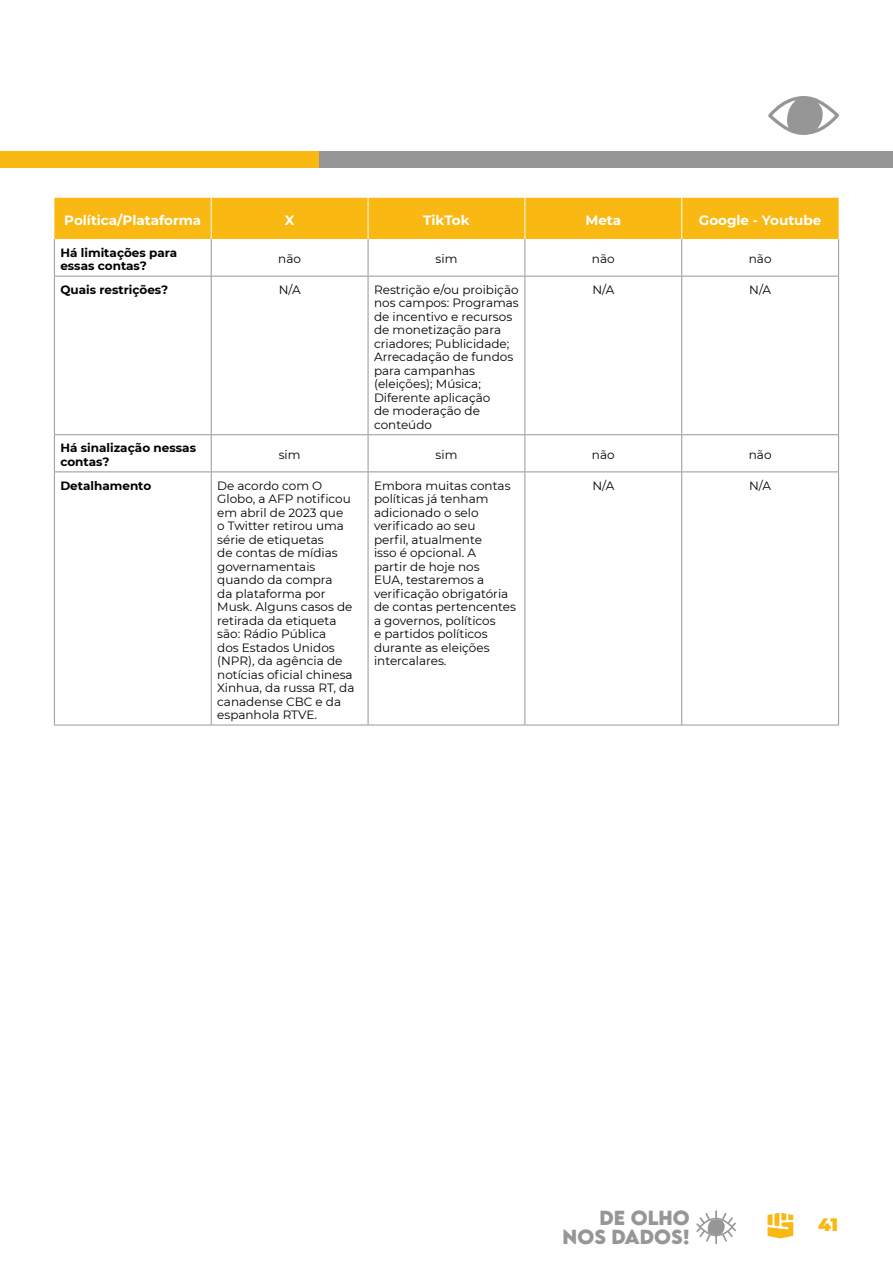
<style>
.page{position:relative;width:893px;height:1263px;background:#fff}
.page>*{position:absolute;margin:0;border:0;box-sizing:border-box;transform-origin:0 0}
.t1{font:700 18.15px/18.8px "LEMONMILK";color:#969696;text-align:right}
.t2{font:900 18px "Montserrat";color:#f9b812}
.t3{font:700 13.5px "Montserrat";color:#fff}
.t4{font:12px/13.5px "Montserrat";color:#000}
.t5{font:700 12px/13.5px "Montserrat";color:#000}
</style>
<div class="page">
<div style="left:319px;top:151px;width:573px;height:16px;background:#969696"></div>
<div style="left:0;top:151px;width:319px;height:16px;background:#f9b812"></div>
<svg style="left:696px;top:1210px;width:40px;height:34px"></svg>
<svg style="left:767px;top:1213px;width:26px;height:25px"></svg>
<div style="left:54px;top:198px;width:785px;height:41px;background:#f9b812"></div>
<hr style="left:54px;top:239px;width:1px;height:37px;background:#969696">
<hr style="left:211px;top:239px;width:1px;height:37px;background:#969696">
<hr style="left:368px;top:239px;width:1px;height:37px;background:#969696">
<hr style="left:524px;top:239px;width:1px;height:37px;background:#969696">
<hr style="left:681px;top:239px;width:1px;height:37px;background:#969696">
<hr style="left:838px;top:239px;width:1px;height:37px;background:#969696">
<hr style="left:54px;top:276px;width:157px;height:1px;background:#969696">
<hr style="left:54px;top:276px;width:1px;height:158px;background:#969696">
<hr style="left:211px;top:276px;width:157px;height:1px;background:#969696">
<hr style="left:211px;top:276px;width:1px;height:158px;background:#969696">
<hr style="left:368px;top:276px;width:157px;height:1px;background:#969696">
<hr style="left:368px;top:276px;width:1px;height:158px;background:#969696">
<hr style="left:525px;top:276px;width:157px;height:1px;background:#969696">
<hr style="left:524px;top:276px;width:1px;height:158px;background:#969696">
<hr style="left:682px;top:276px;width:157px;height:1px;background:#969696">
<hr style="left:681px;top:276px;width:1px;height:158px;background:#969696">
<hr style="left:838px;top:276px;width:1px;height:158px;background:#969696">
<hr style="left:54px;top:434px;width:157px;height:1px;background:#969696">
<hr style="left:54px;top:435px;width:1px;height:36px;background:#969696">
<hr style="left:211px;top:434px;width:157px;height:1px;background:#969696">
<hr style="left:211px;top:435px;width:1px;height:36px;background:#969696">
<hr style="left:368px;top:434px;width:157px;height:1px;background:#969696">
<hr style="left:368px;top:435px;width:1px;height:36px;background:#969696">
<hr style="left:525px;top:434px;width:157px;height:1px;background:#969696">
<hr style="left:524px;top:435px;width:1px;height:36px;background:#969696">
<hr style="left:682px;top:434px;width:157px;height:1px;background:#969696">
<hr style="left:681px;top:435px;width:1px;height:36px;background:#969696">
<hr style="left:838px;top:435px;width:1px;height:36px;background:#969696">
<hr style="left:54px;top:471px;width:157px;height:1px;background:#969696">
<hr style="left:54px;top:472px;width:1px;height:253px;background:#969696">
<hr style="left:211px;top:471px;width:157px;height:1px;background:#969696">
<hr style="left:211px;top:472px;width:1px;height:253px;background:#969696">
<hr style="left:368px;top:471px;width:157px;height:1px;background:#969696">
<hr style="left:368px;top:472px;width:1px;height:253px;background:#969696">
<hr style="left:525px;top:471px;width:157px;height:1px;background:#969696">
<hr style="left:524px;top:472px;width:1px;height:253px;background:#969696">
<hr style="left:682px;top:471px;width:157px;height:1px;background:#969696">
<hr style="left:681px;top:472px;width:1px;height:253px;background:#969696">
<hr style="left:838px;top:472px;width:1px;height:253px;background:#969696">
<hr style="left:54px;top:725px;width:157px;height:1px;background:#969696">
<hr style="left:211px;top:725px;width:157px;height:1px;background:#969696">
<hr style="left:368px;top:725px;width:157px;height:1px;background:#969696">
<hr style="left:525px;top:725px;width:157px;height:1px;background:#969696">
<hr style="left:682px;top:725px;width:157px;height:1px;background:#969696">
<hr style="left:211px;top:198px;width:1px;height:41px;background:#fff">
<hr style="left:368px;top:198px;width:1px;height:41px;background:#fff">
<hr style="left:524px;top:198px;width:1px;height:41px;background:#fff">
<hr style="left:681px;top:198px;width:1px;height:41px;background:#fff">
<svg style="left:768px;top:96px;width:71px;height:39px"></svg>
<p class="t3" style="left:64px;top:210px;width:138px">Política/Plataforma</p>
<p class="t3" style="left:285px;top:210px;width:11px">X</p>
<p class="t3" style="left:423px;top:210px;width:48px">TikTok</p>
<p class="t3" style="left:585px;top:210px;width:37px">Meta</p>
<p class="t3" style="left:699px;top:210px;width:124px">Google - Youtube</p>
<p class="t5" style="left:60px;top:245px;width:118px">Há limitações para essas contas?</p>
<p class="t4" style="left:278px;top:252px;width:24px">não</p>
<p class="t4" style="left:436px;top:252px;width:23px">sim</p>
<p class="t4" style="left:592px;top:252px;width:24px">não</p>
<p class="t4" style="left:749px;top:252px;width:24px">não</p>
<p class="t5" style="left:60px;top:282px;width:109px">Quais restrições?</p>
<p class="t4" style="left:279px;top:282px;width:23px">N/A</p>
<p class="t4" style="left:374px;top:282px;width:146px">Restrição e/ou proibição nos campos: Programas de incentivo e recursos de monetização para criadores; Publicidade;<br>Arrecadação de fundos para campanhas (eleições); Música;<br>Diferente aplicação<br>de moderação de conteúdo</p>
<p class="t4" style="left:592px;top:282px;width:23px">N/A</p>
<p class="t4" style="left:749px;top:282px;width:23px">N/A</p>
<p class="t5" style="left:60px;top:441px;width:137px">Há sinalização nessas contas?</p>
<p class="t4" style="left:279px;top:448px;width:23px">sim</p>
<p class="t4" style="left:436px;top:448px;width:23px">sim</p>
<p class="t4" style="left:592px;top:448px;width:24px">não</p>
<p class="t4" style="left:749px;top:448px;width:24px">não</p>
<p class="t5" style="left:60px;top:478px;width:92px">Detalhamento</p>
<p class="t4" style="left:217px;top:478px;width:139px">De acordo com O<br>Globo, a AFP notificou em abril de 2023 que<br>o Twitter retirou uma série de etiquetas<br>de contas de mídias governamentais quando da compra<br>da plataforma por<br>Musk. Alguns casos de retirada da etiqueta são: Rádio Pública<br>dos Estados Unidos (NPR), da agência de notícias oficial chinesa<br>Xinhua, da russa RT, da canadense CBC e da espanhola RTVE.</p>
<p class="t4" style="left:374px;top:478px;width:143px">Embora muitas contas políticas já tenham adicionado o selo verificado ao seu<br>perfil, atualmente<br>isso é opcional. A<br>partir de hoje nos<br>EUA, testaremos a verificação obrigatória de contas pertencentes a governos, políticos<br>e partidos políticos durante as eleições intercalares.</p>
<p class="t4" style="left:592px;top:478px;width:23px">N/A</p>
<p class="t4" style="left:749px;top:478px;width:23px">N/A</p>
<h1 class="t1" style="left:563px;top:1208px;width:129px">DE OLHO<br>NOS DADOS!</h1>
<h2 class="t2" style="left:818px;top:1211px;width:21px">41</h2>
</div>
